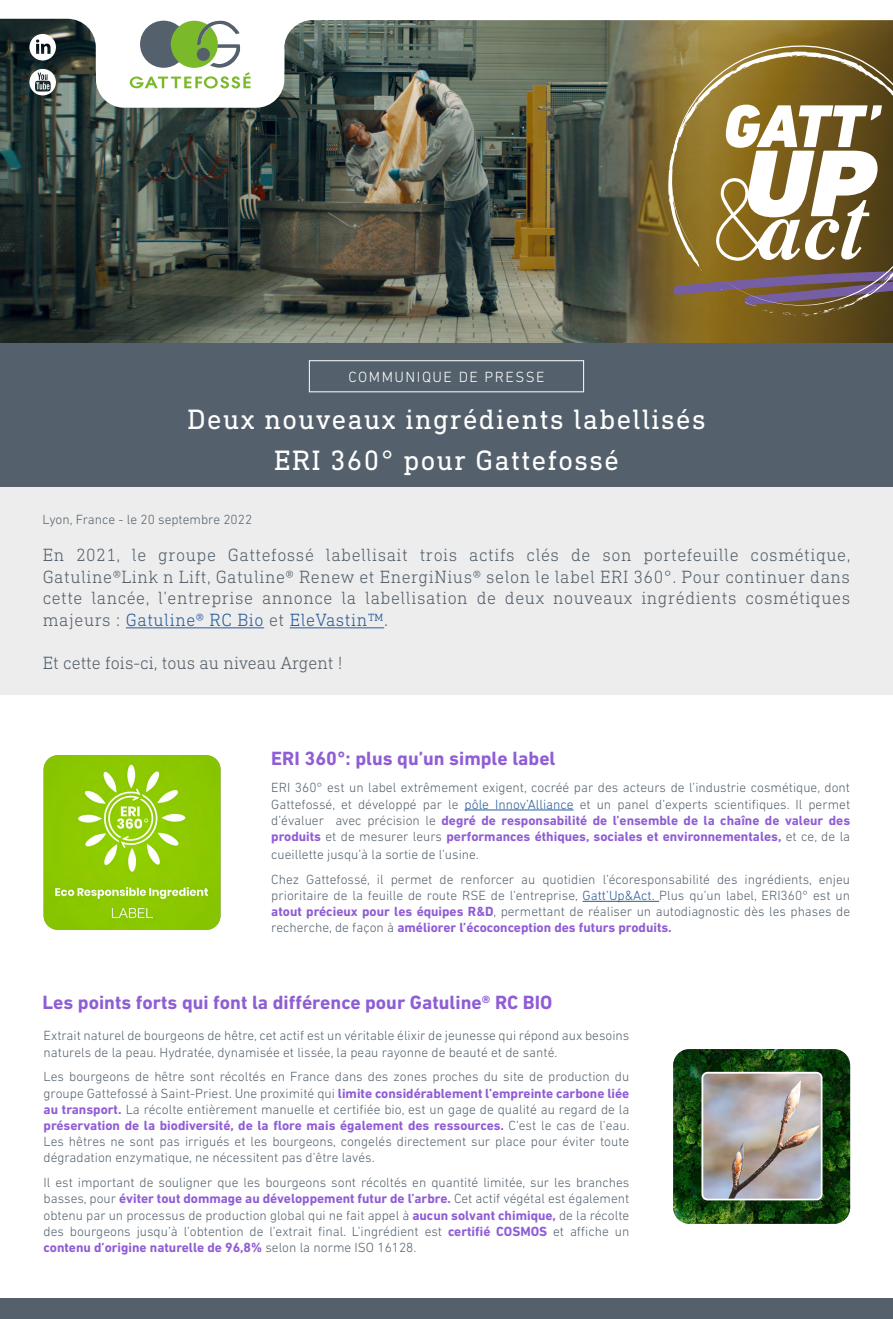
<style>
.page{position:relative;width:893px;height:1319px;background:#fff}
.page>*{position:absolute;margin:0;border:0;box-sizing:border-box;transform-origin:0 0}
.t1{font:italic 900 96.3px "DIN Next LT Pro";color:#fff;scale:1.11 1}
.t2{font:28.5px/41.5px "DIN Next Slab Pro";letter-spacing:.05em;color:#fff;text-align:center}
.t3{font:700 19.5px "DIN Next LT Pro";color:#8f5dd5}
.t4{font:300 18px/21.6px "DIN Next Slab Pro";letter-spacing:.03em;color:#54616c;text-align:justify}
.t5{font:300 18px "DIN Next Slab Pro";color:#54616c}
.t6{font:300 15px "DIN Next LT Pro";letter-spacing:.1em;color:#fff}
.t7{font:300 13.5px/16.2px "DIN Next LT Pro";color:#54616c;text-align:justify}
.s1{color:#275b9b}
.s2{font-weight:700;color:#8f5dd5}
</style>
<div class="page">
<div style="left:0;top:487px;width:893px;height:207px;background:#ededed"></div>
<img style="left:0;top:72px;width:893px;height:271px">
<svg style="left:29px;top:72px;width:27px;height:23px"></svg>
<svg style="left:0;top:18px;width:893px;height:54px;background:#6f735d"></svg>
<div style="left:93px;top:49px;width:195px;height:66px;background:#000;opacity:.1"></div>
<svg style="left:96px;top:21px;width:188px;height:87px"></svg>
<hr style="left:126px;top:627px;width:138px;height:1px;background:#275b9b">
<hr style="left:290px;top:627px;width:94px;height:1px;background:#275b9b">
<img style="left:44px;top:755px;width:177px;height:174px">
<hr style="left:465px;top:809px;width:109px;height:1px;background:#275b9b">
<hr style="left:583px;top:900px;width:76px;height:1px;background:#275b9b">
<img style="left:673px;top:1049px;width:177px;height:174px">
<div style="left:0;top:1298px;width:893px;height:20px;background:#54616c"></div>
<div style="left:0;top:343px;width:893px;height:144px;background:#54616c"></div>
<div style="left:309px;top:360px;width:275px;height:32px;border:1px solid #fff"></div>
<svg style="left:668px;top:45px;width:225px;height:271px;background:#8f7738"></svg>
<svg style="left:668px;top:52px;width:225px;height:257px;background:#937d46"></svg>
<svg style="left:673px;top:178px;width:220px;height:138px;background:#836c41"></svg>
<svg style="left:824px;top:55px;width:14px;height:7px"></svg>
<h1 class="t1" style="left:743px;top:126px;width:119px">UP</h1>
<p class="t6" style="left:348px;top:368px;width:198px">COMMUNIQUE DE PRESSE</p>
<h2 class="t2" style="left:187px;top:397px;width:520px">Deux nouveaux ingrédients labellisés<br>ERI 360° pour Gattefossé</h2>
<p class="t7" style="left:43px;top:511px;width:211px">Lyon, France - le 20 septembre 2022</p>
<p class="t4" style="left:43px;top:544px;width:809px">En 2021, le groupe Gattefossé labellisait trois actifs clés de son portefeuille cosmétique, Gatuline®Link n Lift, Gatuline® Renew et EnergiNius® selon le label ERI 360°. Pour continuer dans cette lancée, l’entreprise annonce la labellisation de deux nouveaux ingrédients cosmétiques majeurs : <span class="s1">Gatuline® RC Bio</span> et <span class="s1">EleVastin™</span>.</p>
<h3 class="t5" style="left:43px;top:652px;width:302px">Et cette fois-ci, tous au niveau Argent !</h3>
<h3 class="t3" style="left:271px;top:746px;width:286px">ERI 360°: plus qu’un simple label</h3>
<p class="t7" style="left:271px;top:779px;width:580px">ERI 360° est un label extrêmement exigent, cocréé par des acteurs de l’industrie cosmétique, dont Gattefossé, et développé par le <span class="s1">pôle Innov’Alliance</span> et un panel d’experts scientifiques. Il permet d’évaluer avec précision le <span class="s2">degré de responsabilité de l’ensemble de la chaîne de valeur des produits</span> et de mesurer leurs <span class="s2">performances éthiques, sociales et environnementales,</span> et ce, de la</p>
<p class="t7" style="left:271px;top:841px;width:580px;line-height:24.8px">cueillette jusqu’à la sortie de l’usine.<br>Chez Gattefossé, il permet de renforcer au quotidien l’écoresponsabilité des ingrédients, enjeu</p>
<p class="t7" style="left:271px;top:887px;width:580px">prioritaire de la feuille de route RSE de l’entreprise, <span class="s1">Gatt’Up&amp;Act.</span> Plus qu’un label, ERI360° est un <span class="s2">atout précieux pour les équipes R&amp;D</span>, permettant de réaliser un autodiagnostic dès les phases de recherche, de façon à <span class="s2">améliorer l’écoconception des futurs produits.</span></p>
<h3 class="t3" style="left:43px;top:991px;width:511px">Les points forts qui font la différence pour Gatuline® RC BIO</h3>
<p class="t7" style="left:44px;top:1027px;width:587px">Extrait naturel de bourgeons de hêtre, cet actif est un véritable élixir de jeunesse qui répond aux besoins naturels de la peau. Hydratée, dynamisée et lissée, la peau rayonne de beauté et de santé.</p>
<p class="t7" style="left:44px;top:1068px;width:588px">Les bourgeons de hêtre sont récoltés en France dans des zones proches du site de production du groupe Gattefossé à Saint-Priest. Une proximité qui <span class="s2">limite considérablement l’empreinte carbone liée au transport.</span> La récolte entièrement manuelle et certifiée bio, est un gage de qualité au regard de la <span class="s2">préservation de la biodiversité, de la flore mais également des ressources.</span> C’est le cas de l’eau.<br>Les hêtres ne sont pas irrigués et les bourgeons, congelés directement sur place pour éviter toute dégradation enzymatique, ne nécessitent pas d’être lavés.</p>
<p class="t7" style="left:44px;top:1173px;width:587px">Il est important de souligner que les bourgeons sont récoltés en quantité limitée, sur les branches basses, pour <span class="s2">éviter tout dommage au développement futur de l’arbre.</span> Cet actif végétal est également obtenu par un processus de production global qui ne fait appel à <span class="s2">aucun solvant chimique,</span> de la récolte des bourgeons jusqu’à l’obtention de l’extrait final. L’ingrédient est <span class="s2">certifié COSMOS</span> et affiche un <span class="s2">contenu d’origine naturelle de 96,8%</span> selon la norme ISO 16128.</p>
</div>
